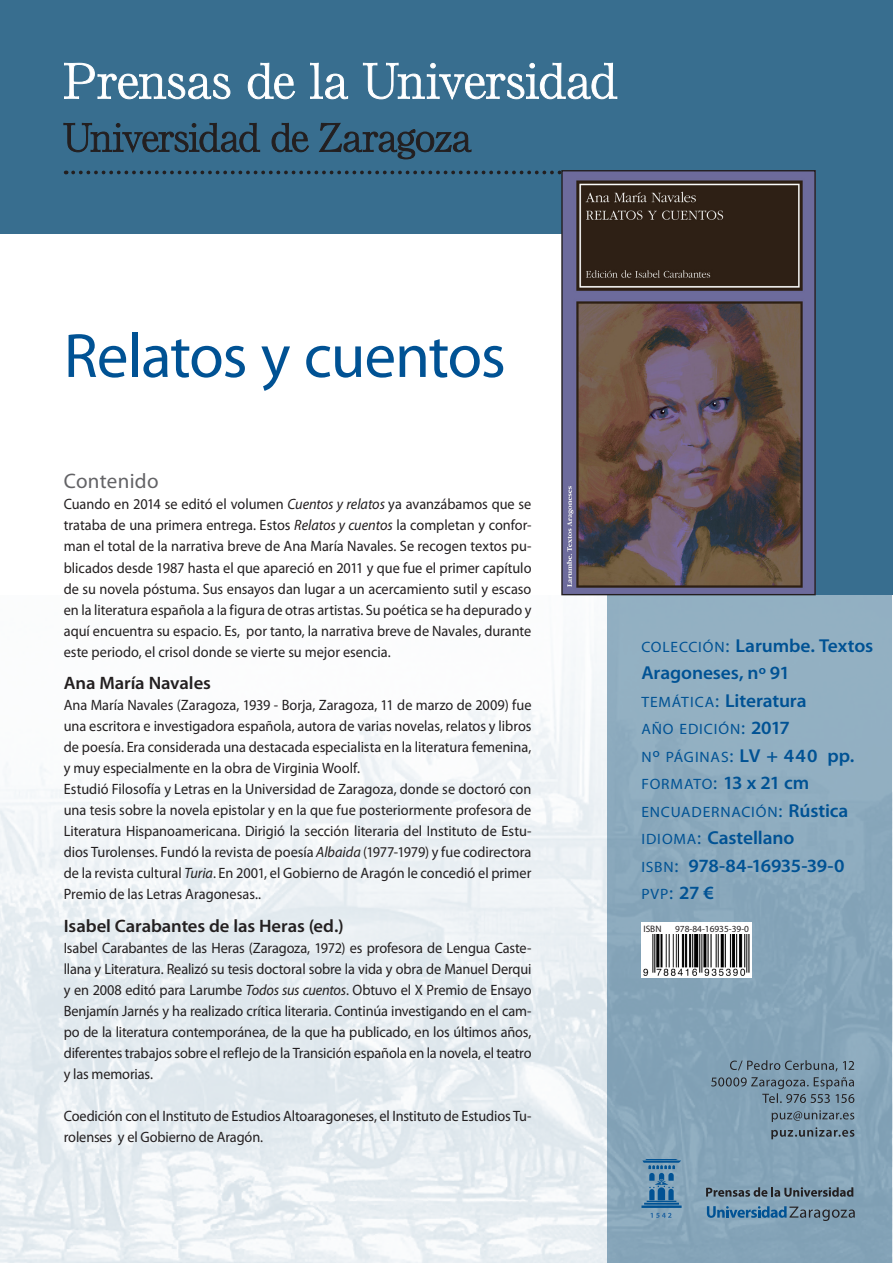
<style>
.page{position:relative;width:893px;height:1263px;background:#fff}
.page>*{position:absolute;margin:0;border:0;box-sizing:border-box;transform-origin:0 0}
.TITULO_libro{font:63px "Myriad Pro";letter-spacing:-.02em;color:#005294}
.contenido{font:21px "Myriad Pro";letter-spacing:.015em;color:#636366}
.t1{font:600 18.75px/27.5px "Myriad Pro";letter-spacing:-.01em;color:#005294;scale:1.04 1}
.AUTOR{font:600 18px "Myriad Pro";letter-spacing:-.005em;color:#231f20;scale:1.04 1}
.TEXTO_reseña{font:15px/21px "Myriad Pro";letter-spacing:-.005em;color:#231f20;text-align:justify;scale:.95 1}
.t2{font:15px "Myriad Pro Regular SC800";letter-spacing:.055em;color:#005294;scale:1.04 1}
.t3{font:9.3px "Myriad Pro";color:#231f20}
.s1{font-style:italic}
.s2{font-family:"Myriad Pro Regular SC800";font-weight:400;font-size:15px}
.s3{font-family:"Myriad Pro Regular SC800";font-weight:400}
.s4{font-size:18.75px}
.s5{font-family:"Myriad Pro";font-weight:600;font-size:18.75px}
</style>
<div class="page">
<div style="left:0;top:0;width:892px;height:234px;background:#386e8f"></div>
<div style="left:607px;top:171px;width:286px;height:424px;background:#386e8f"></div>
<img style="left:0;top:595px;width:893px;height:668px">
<svg style="left:707px;top:1206px;width:148px;height:15px;background:#6288a3"></svg>
<svg style="left:706px;top:1187px;width:147px;height:10px"></svg>
<svg style="left:641px;top:1159px;width:41px;height:59px;background:#5e8cae"></svg>
<svg style="left:771px;top:1110px;width:83px;height:29px;background:#728a9b"></svg>
<svg style="left:711px;top:1077px;width:143px;height:26px;background:#738d9e"></svg>
<svg style="left:730px;top:1060px;width:124px;height:11px"></svg>
<svg style="left:64px;top:123px;width:407px;height:36px"></svg>
<svg style="left:64px;top:63px;width:553px;height:37px"></svg>
<svg style="left:73px;top:171px;width:488px;height:3px"></svg>
<div style="left:641px;top:923px;width:111px;height:55px;background:#fff"></div>
<div style="left:641px;top:934px;width:109px;height:44px;background:linear-gradient(to right,#fff,#fff)"></div>
<img style="left:641px;top:934px;width:109px;height:41px">
<img style="left:563px;top:172px;width:251px;height:421px">
<div style="left:561px;top:170px;width:255px;height:425px;border:1px solid #231f20"></div>
<p class="TITULO_libro" style="left:64px;top:317px;width:443px">Relatos y cuentos</p>
<p class="contenido" style="left:64px;top:468px;width:96px">Contenido</p>
<p class="TEXTO_reseña" style="left:64px;top:494px;width:494px">Cuando en 2014 se editó el volumen <span class="s1">Cuentos y relatos</span> ya avanzábamos que se trataba de una primera entrega. Estos <span class="s1">Relatos y cuentos</span> la completan y confor&shy;man el total de la narrativa breve de Ana María Navales. Se recogen textos pu&shy;blicados desde 1987 hasta el que apareció en 2011 y que fue el primer capítulo de su novela póstuma. Sus ensayos dan lugar a un acercamiento sutil y escaso en la literatura española a la figura de otras artistas. Su poética se ha depurado y aquí encuentra su espacio. Es, por tanto, la narrativa breve de Navales, durante este periodo, el crisol donde se vierte su mejor esencia.</p>
<p class="AUTOR" style="left:64px;top:671px;width:143px">Ana María Navales</p>
<p class="TEXTO_reseña" style="left:64px;top:694px;width:494px">Ana María Navales (Zaragoza, 1939 - Borja, Zaragoza, 11 de marzo de 2009) fue una escritora e investigadora española, autora de varias novelas, relatos y libros de poesía. Era considerada una destacada especialista en la literatura femenina, y muy especialmente en la obra de Virginia Woolf.</p>
<p class="TEXTO_reseña" style="left:64px;top:778px;width:494px">Estudió Filosofía y Letras en la Universidad de Zaragoza, donde se doctoró con una tesis sobre la novela epistolar y en la que fue posteriormente profesora de Literatura Hispanoamericana. Dirigió la sección literaria del Instituto de Estu&shy;dios Turolenses. Fundó la revista de poesía <span class="s1">Albaida</span> (1977-1979) y fue codirectora de la revista cultural <span class="s1">Turia</span>. En 2001, el Gobierno de Aragón le concedió el primer Premio de las Letras Aragonesas..</p>
<p class="AUTOR" style="left:64px;top:914px;width:271px">Isabel Carabantes de las Heras (ed.)</p>
<p class="TEXTO_reseña" style="left:64px;top:937px;width:494px">Isabel Carabantes de las Heras (Zaragoza, 1972) es profesora de Lengua Caste&shy;llana y Literatura. Realizó su tesis doctoral sobre la vida y obra de Manuel Derqui y en 2008 editó para Larumbe <span class="s1">Todos sus cuentos</span>. Obtuvo el X Premio de Ensayo Benjamín Jarnés y ha realizado crítica literaria. Continúa investigando en el cam&shy;po de la literatura contemporánea, de la que ha publicado, en los últimos años, diferentes trabajos sobre el reflejo de la Transición española en la novela, el teatro y las memorias.</p>
<p class="TEXTO_reseña" style="left:64px;top:1105px;width:494px">Coedición con el Instituto de Estudios Altoaragoneses, el Instituto de Estudios Tu&shy;rolenses y el Gobierno de Aragón.</p>
<p class="t1" style="left:641px;top:631px;width:225px"><span class="s2">COLECCIÓN</span><span class="s3">:</span> Larumbe. Textos<br>Aragoneses, nº 91</p>
<p class="t1" style="left:641px;top:686px;width:160px"><span class="s2">TEMÁTICA</span><span class="s3">:</span> Literatura</p>
<p class="t2" style="left:641px;top:720px;width:144px">AÑO EDICIÓN<span class="s4">:</span> <span class="s5">2017</span></p>
<p class="t1" style="left:641px;top:741px;width:206px"><span class="s2">N</span><span class="s3">º</span> <span class="s2">PÁGINAS</span><span class="s3">:</span> LV + 440 pp.</p>
<p class="t2" style="left:641px;top:775px;width:163px">FORMATO<span class="s4">:</span> <span class="s5">13 x 21 cm</span></p>
<p class="t2" style="left:641px;top:803px;width:201px">ENCUADERNACIÓN<span class="s4">:</span> <span class="s5">Rústica</span></p>
<p class="t1" style="left:641px;top:824px;width:149px"><span class="s2">IDIOMA</span><span class="s3">:</span> Castellano</p>
<p class="t1" style="left:641px;top:851px;width:197px"><span class="s2">ISBN</span><span class="s3">:</span> 978-84-16935-39-0</p>
<p class="t2" style="left:641px;top:885px;width:71px">PVP<span class="s4">:</span> <span class="s5">27 €</span></p>
<p class="t3" style="left:643px;top:923px;width:20px">ISBN</p>
<p class="t3" style="left:675px;top:923px;width:75px">978-84-16935-39-0</p>
</div>
